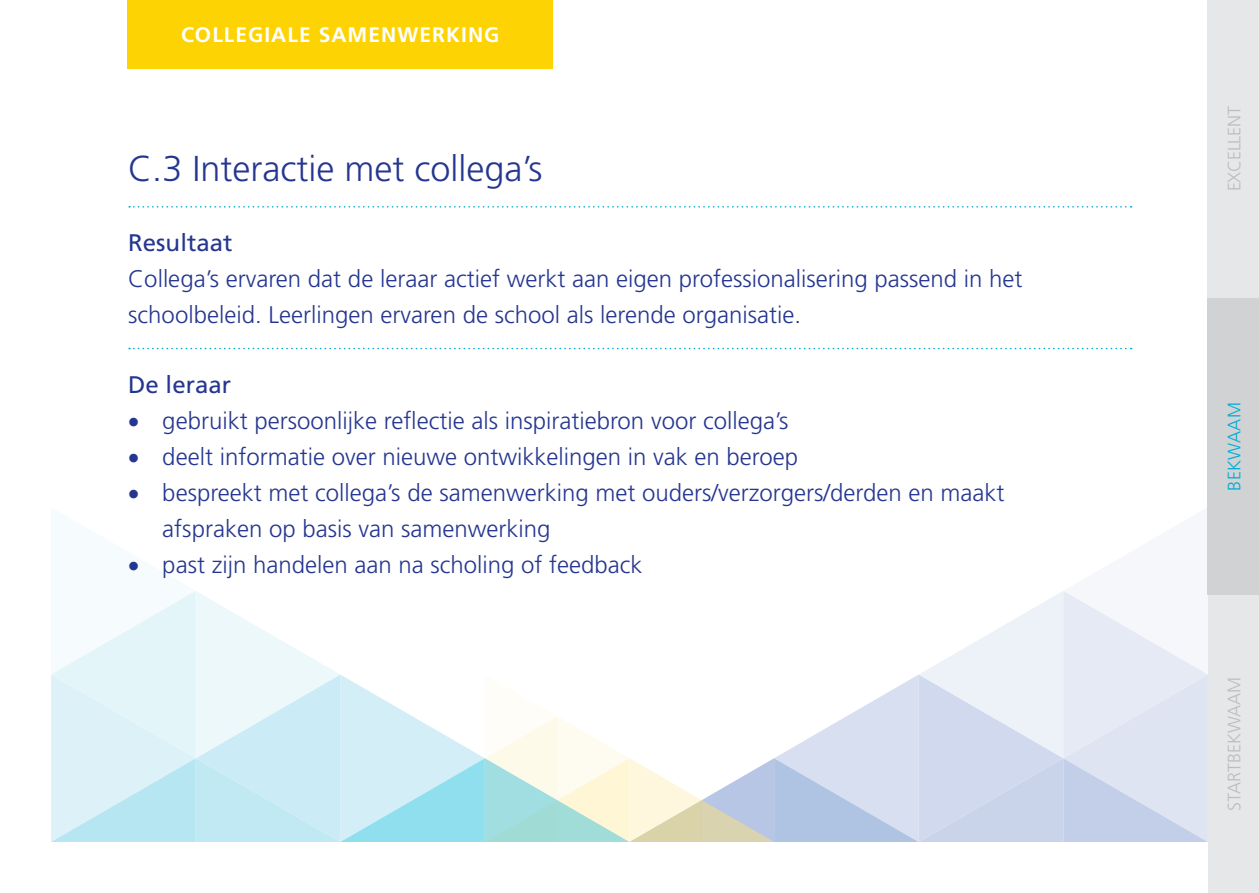
<style>
.page{position:relative;width:1259px;height:893px;background:#fff}
.page>*{position:absolute;margin:0;border:0;box-sizing:border-box;transform-origin:0 0}
.t1{font:300 36px "Frutiger";color:#253690}
.t2{font:300 24px/36px "Frutiger";color:#253690}
.t3{font:24px "Frutiger";color:#253690}
.t4{font:700 21px "Frutiger";letter-spacing:.05em;color:#fff}
.t5{font:300 18px "Frutiger";letter-spacing:-.015em;color:#bcbdc0}
.t6{font:300 18px "Frutiger";letter-spacing:.02em;color:#00acd5}
</style>
<div class="page">
<div style="left:128px;top:0;width:425px;height:69px;background:#fed304"></div>
<div style="left:1208px;top:298px;width:51px;height:297px;background:#d1d2d4"></div>
<div style="left:1208px;top:595px;width:51px;height:298px;background:#e6e7e9"></div>
<div style="left:1208px;top:0;width:51px;height:298px;background:#e6e7e9"></div>
<svg style="left:129px;top:206px;width:1002px;height:2px"></svg>
<svg style="left:129px;top:348px;width:1002px;height:1px"></svg>
<svg style="left:51px;top:501px;width:1157px;height:341px"></svg>
<p class="t4" style="left:181px;top:22px;width:320px">COLLEGIALE SAMENWERKING</p>
<h1 class="t1" style="left:128px;top:148px;width:416px">C .3 Interactie met collega’s</h1>
<p class="t3" style="left:128px;top:229px;width:106px">Resultaat</p>
<p class="t2" style="left:128px;top:261px;width:895px">Collega’s ervaren dat de leraar actief werkt aan eigen professionalisering passend in het schoolbeleid. Leerlingen ervaren de school als lerende organisatie.</p>
<p class="t3" style="left:128px;top:370px;width:104px">De leraar</p>
<p class="t2" style="left:128px;top:402px;width:661px">• gebruikt persoonlijke reflectie als inspiratiebron voor collega’s</p>
<p class="t2" style="left:128px;top:438px;width:671px">• deelt informatie over nieuwe ontwikkelingen in vak en beroep</p>
<p class="t2" style="left:162px;top:474px;width:843px;text-indent:-34px">• bespreekt met collega’s de samenwerking met ouders/verzorgers/derden en maakt afspraken op basis van samenwerking</p>
<p class="t2" style="left:128px;top:546px;width:516px">• past zijn handelen aan na scholing of feedback</p>
<p class="t5" style="left:1224px;top:191px;width:86px;rotate:-90deg">excellent</p>
<p class="t6" style="left:1224px;top:491px;width:90px;rotate:-90deg">Bekwaam</p>
<p class="t5" style="left:1224px;top:811px;width:136px;rotate:-90deg">Startbekwaam</p>
</div>
